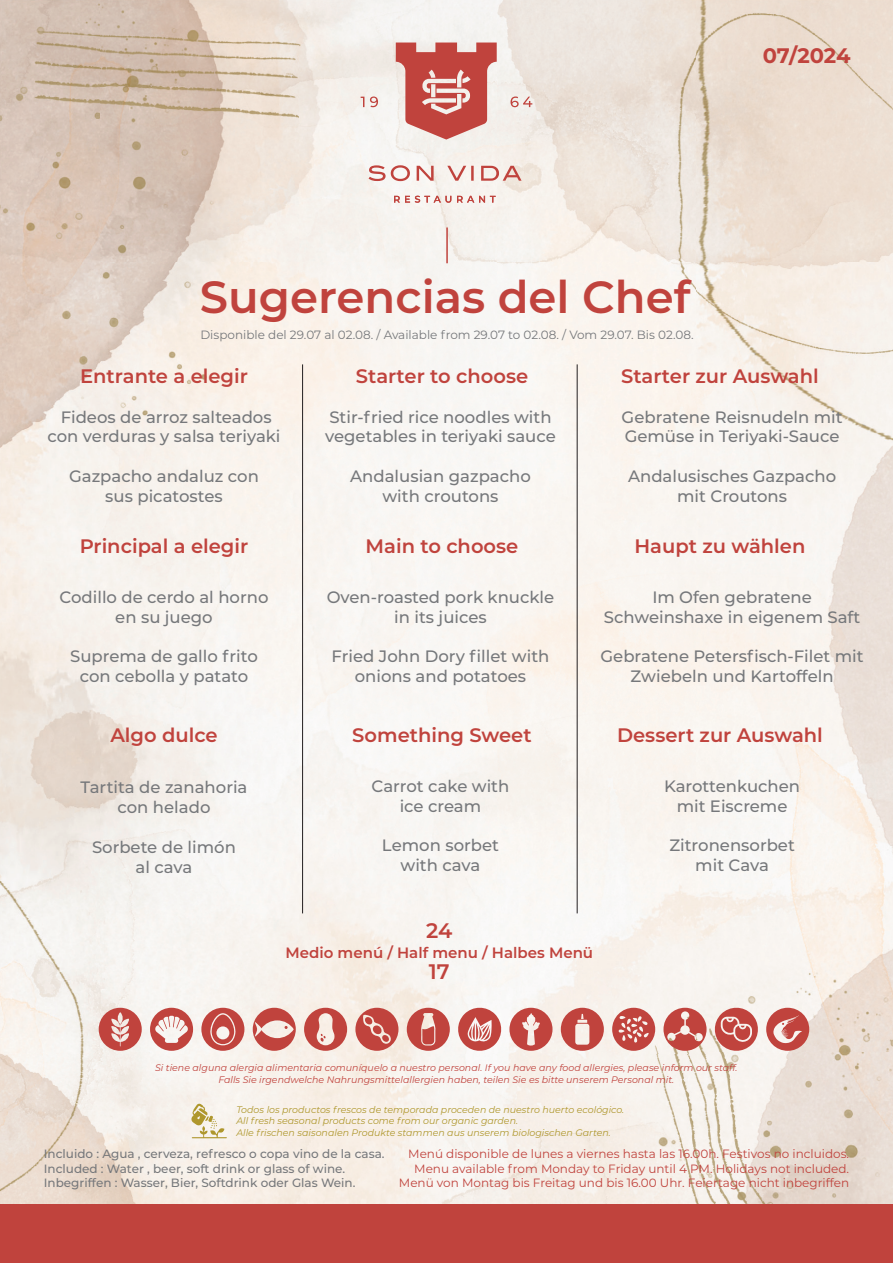
<style>
.page{position:relative;width:893px;height:1263px;background:#fff}
.page>*{position:absolute;margin:0;border:0;box-sizing:border-box;transform-origin:0 0}
.t1{font:600 45px "Montserrat";color:#c0433d}
.t2{font:700 21px "Montserrat";letter-spacing:-.005em;color:#c0433d}
.t3{font:600 21px "Montserrat";color:#c0433d}
.t4{font:600 19.5px "Montserrat";color:#c0433d}
.t5{font:500 16.5px/19.8px "Montserrat";color:#76787b;text-align:center}
.t6{font:600 15px "Montserrat";color:#c0433d}
.t7{font:12px "Montserrat";color:#c0433d}
.t8{font:500 12px "Montserrat";color:#76787b}
.t9{font:12px "Montserrat";color:#76787b}
.t10{font:italic 9.45px/11.4px "Montserrat";color:#c0433d;text-align:center}
.t11{font:italic 9.45px "Montserrat";color:#af972d}
</style>
<div class="page">
<img style="left:1px;top:1px;width:892px;height:1203px">
<div style="left:0;top:1204px;width:893px;height:59px;background:#c0433d"></div>
<svg style="left:396px;top:43px;width:101px;height:97px;background:#d17f7a"></svg>
<svg style="left:510px;top:97px;width:22px;height:10px"></svg>
<svg style="left:361px;top:97px;width:17px;height:10px"></svg>
<svg style="left:369px;top:165px;width:153px;height:16px"></svg>
<svg style="left:394px;top:196px;width:57px;height:7px"></svg>
<svg style="left:457px;top:196px;width:39px;height:7px"></svg>
<hr style="left:446px;top:227px;width:2px;height:36px;background:#c0433d">
<hr style="left:302px;top:364px;width:1px;height:549px;background:#231f20">
<hr style="left:577px;top:364px;width:1px;height:549px;background:#231f20">
<svg style="left:191px;top:1103px;width:36px;height:35px"></svg>
<svg style="left:663px;top:1008px;width:44px;height:43px;background:#d2827b"></svg>
<svg style="left:253px;top:1008px;width:43px;height:43px;background:#d8918a"></svg>
<svg style="left:150px;top:1008px;width:43px;height:43px"></svg>
<svg style="left:355px;top:1008px;width:43px;height:43px;background:#d17871"></svg>
<svg style="left:407px;top:1008px;width:43px;height:43px;background:#d17b75"></svg>
<svg style="left:561px;top:1008px;width:43px;height:43px;background:#d58781"></svg>
<svg style="left:304px;top:1008px;width:43px;height:43px;background:#d88f88"></svg>
<svg style="left:766px;top:1008px;width:43px;height:43px"></svg>
<svg style="left:99px;top:1008px;width:43px;height:43px;background:#d3837d"></svg>
<svg style="left:201px;top:1008px;width:43px;height:43px;background:#d3807a"></svg>
<svg style="left:509px;top:1008px;width:43px;height:43px;background:#d3827c"></svg>
<svg style="left:612px;top:1008px;width:43px;height:43px;background:#d27c77"></svg>
<svg style="left:456px;top:1006px;width:47px;height:47px"></svg>
<svg style="left:713px;top:1006px;width:47px;height:47px"></svg>
<p class="t2" style="left:763px;top:40px;width:89px">07/2024</p>
<p class="t1" style="left:200px;top:265px;width:492px">Sugerencias del Chef</p>
<p class="t9" style="left:200px;top:327px;width:495px">Disponible del 29.07 al 02.08. / Available from 29.07 to 02.08. / Vom 29.07. Bis 02.08.</p>
<p class="t4" style="left:80px;top:362px;width:169px">Entrante a elegir</p>
<p class="t5" style="left:61px;top:406px;width:212px">Fideos de arroz salteados</p>
<p class="t5" style="left:47px;top:426px;width:235px">con verduras y salsa teriyaki</p>
<p class="t5" style="left:69px;top:466px;width:191px">Gazpacho andaluz con</p>
<p class="t5" style="left:105px;top:485px;width:119px">sus picatostes</p>
<p class="t4" style="left:80px;top:532px;width:170px">Principal a elegir</p>
<p class="t5" style="left:60px;top:587px;width:211px">Codillo de cerdo al horno</p>
<p class="t5" style="left:115px;top:606px;width:99px">en su juego</p>
<p class="t5" style="left:70px;top:646px;width:189px">Suprema de gallo frito</p>
<p class="t5" style="left:80px;top:666px;width:170px">con cebolla y patato</p>
<p class="t4" style="left:110px;top:721px;width:109px">Algo dulce</p>
<p class="t5" style="left:81px;top:777px;width:168px">Tartita de zanahoria</p>
<p class="t5" style="left:117px;top:797px;width:95px">con helado</p>
<p class="t5" style="left:92px;top:836px;width:145px">Sorbete de limón</p>
<p class="t5" style="left:136px;top:856px;width:58px">al cava</p>
<p class="t4" style="left:356px;top:362px;width:174px">Starter to choose</p>
<p class="t5" style="left:325px;top:406px;width:232px;text-align:left">Stir-fried rice noodles with vegetables in teriyaki sauce</p>
<p class="t5" style="left:350px;top:466px;width:182px">Andalusian gazpacho</p>
<p class="t5" style="left:382px;top:485px;width:118px">with croutons</p>
<p class="t4" style="left:366px;top:532px;width:154px">Main to choose</p>
<p class="t5" style="left:327px;top:587px;width:229px">Oven-roasted pork knuckle</p>
<p class="t5" style="left:394px;top:606px;width:94px">in its juices</p>
<p class="t5" style="left:332px;top:646px;width:219px">Fried John Dory fillet with onions and potatoes</p>
<p class="t4" style="left:352px;top:721px;width:181px">Something Sweet</p>
<p class="t5" style="left:372px;top:775px;width:139px">Carrot cake with</p>
<p class="t5" style="left:400px;top:795px;width:83px">ice cream</p>
<p class="t5" style="left:382px;top:835px;width:119px">Lemon sorbet</p>
<p class="t5" style="left:401px;top:855px;width:81px">with cava</p>
<p class="t4" style="left:621px;top:362px;width:199px">Starter zur Auswahl</p>
<p class="t5" style="left:622px;top:406px;width:222px;text-align:left">Gebratene Reisnudeln mit<br>Gemüse in Teriyaki-Sauce</p>
<p class="t5" style="left:628px;top:466px;width:210px">Andalusisches Gazpacho</p>
<p class="t5" style="left:677px;top:485px;width:111px">mit Croutons</p>
<p class="t4" style="left:634px;top:532px;width:172px">Haupt zu wählen</p>
<p class="t5" style="left:604px;top:587px;width:258px">Im Ofen gebratene<br>Schweinshaxe in eigenem Saft</p>
<p class="t5" style="left:601px;top:646px;width:265px">Gebratene Petersfisch-Filet mit<br>Zwiebeln und Kartoffeln</p>
<p class="t4" style="left:617px;top:721px;width:207px">Dessert zur Auswahl</p>
<p class="t5" style="left:664px;top:775px;width:138px">Karottenkuchen</p>
<p class="t5" style="left:677px;top:795px;width:112px">mit Eiscreme</p>
<p class="t5" style="left:669px;top:835px;width:127px">Zitronensorbet</p>
<p class="t5" style="left:695px;top:855px;width:75px">mit Cava</p>
<p class="t3" style="left:426px;top:915px;width:28px">24</p>
<p class="t6" style="left:285px;top:942px;width:309px">Medio menú / Half menu / Halbes Menü</p>
<p class="t3" style="left:429px;top:956px;width:22px">17</p>
<p class="t10" style="left:155px;top:1062px;width:584px">Si tiene alguna alergia alimentaria comuníquelo a nuestro personal. If you have any food allergies, please inform our staff.<br>Falls Sie irgendwelche Nahrungsmittelallergien haben, teilen Sie es bitte unserem Personal mit.</p>
<p class="t11" style="left:236px;top:1103px;width:389px">Todos los productos frescos de temporada proceden de nuestro huerto ecológico.</p>
<p class="t11" style="left:236px;top:1114px;width:283px">All fresh seasonal products come from our organic garden.</p>
<p class="t11" style="left:236px;top:1126px;width:376px">Alle frischen saisonalen Produkte stammen aus unserem biologischen Garten.</p>
<p class="t8" style="left:44px;top:1146px;width:342px">Incluido : Agua , cerveza, refresco o copa vino de la casa.</p>
<p class="t8" style="left:44px;top:1160px;width:303px">Included : Water , beer, soft drink or glass of wine.</p>
<p class="t8" style="left:44px;top:1174px;width:313px">Inbegriffen : Wasser, Bier, Softdrink oder Glas Wein.</p>
<p class="t7" style="left:408px;top:1146px;width:442px">Menú disponible de lunes a viernes hasta las 16.00h. Festivos no incluidos.</p>
<p class="t7" style="left:414px;top:1160px;width:436px">Menu available from Monday to Friday until 4 PM. Holidays not included.</p>
<p class="t7" style="left:399px;top:1174px;width:452px">Menü von Montag bis Freitag und bis 16.00 Uhr. Feiertage nicht inbegriffen</p>
</div>
